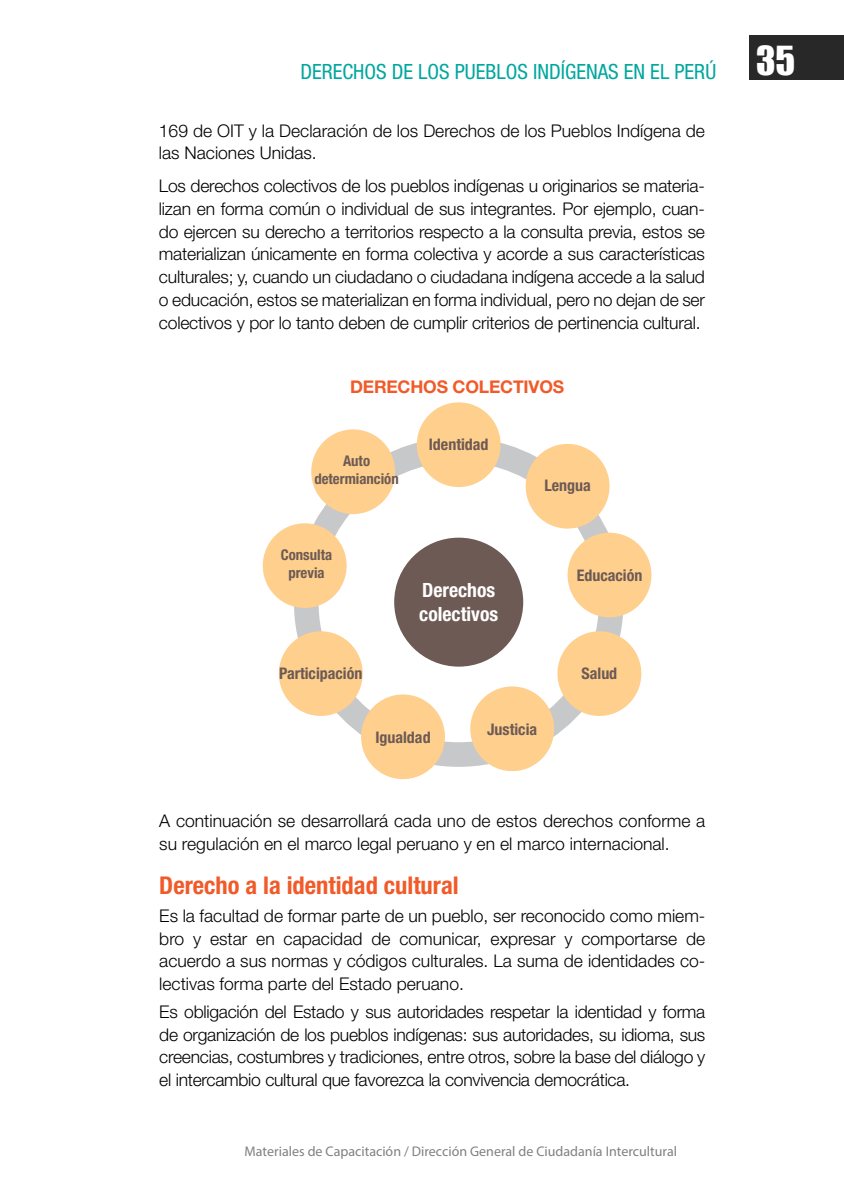
<style>
.page{position:relative;width:844px;height:1191px;background:#fff}
.page>*{position:absolute;margin:0;border:0;box-sizing:border-box;transform-origin:0 0}
.t1{font:700 condensed 24.5px "Helvetica Neue LT Std";color:#f15a29}
.t2{font:condensed 21px "Helvetica Neue LT Std";color:#00a79e}
.t3{font:700 condensed 19.6px/23.6px "Helvetica Neue LT Std";color:#fff}
.t4{font:300 17.5px/22.8px "Helvetica Neue LT Std";color:#000;text-align:justify}
.t5{font:700 17.5px "Helvetica Neue LT Std";letter-spacing:-.01em;color:#f15a29}
.t6{font:700 condensed 15.92px "Helvetica Neue LT Std";color:#6d5a54}
.t7{font:700 condensed 14.7px/18.4px "Helvetica Neue LT Std";color:#6d5a54;text-align:center}
.t8{font:14px "Myriad Pro";color:#7e8083}
</style>
<div class="page">
<div style="left:749px;top:35px;width:94px;height:44px;background:#292829"></div>
<div style="left:294px;top:437px;width:329px;height:330px;border:25px solid #c7c8ca;border-radius:50%"></div>
<div style="left:394px;top:537px;width:129px;height:129px;background:#6d5a54;border-radius:50%"></div>
<div style="left:525px;top:444px;width:84px;height:84px;background:#fecf8d;border-radius:50%"></div>
<div style="left:416px;top:402px;width:84px;height:85px;background:#fecf8d;border-radius:50%"></div>
<div style="left:311px;top:429px;width:84px;height:85px;background:#fecf8d;border-radius:50%"></div>
<div style="left:263px;top:523px;width:83px;height:85px;background:#fecf8d;border-radius:50%"></div>
<div style="left:567px;top:533px;width:84px;height:84px;background:#fecf8d;border-radius:50%"></div>
<div style="left:557px;top:631px;width:84px;height:85px;background:#fecf8d;border-radius:50%"></div>
<div style="left:470px;top:686px;width:84px;height:85px;background:#fecf8d;border-radius:50%"></div>
<div style="left:361px;top:694px;width:84px;height:85px;background:#fecf8d;border-radius:50%"></div>
<div style="left:279px;top:631px;width:83px;height:85px;background:#fecf8d;border-radius:50%"></div>
<p class="t2" style="left:300px;top:60px;width:496px">DERECHOS DE LOS PUEBLOS INDÍGENAS EN EL PERÚ <sup>35</sup></p>
<p class="t4" style="left:159px;top:119px;width:547px">169 de OIT y la Declaración de los Derechos de los Pueblos Indígena de las Naciones Unidas.</p>
<p class="t4" style="left:159px;top:174px;width:547px">Los derechos colectivos de los pueblos indígenas u originarios se materia&shy;lizan en forma común o individual de sus integrantes. Por ejemplo, cuan&shy;do ejercen su derecho a territorios respecto a la consulta previa, estos se materializan únicamente en forma colectiva y acorde a sus características culturales; y, cuando un ciudadano o ciudadana indígena accede a la salud o educación, estos se materializan en forma individual, pero no dejan de ser colectivos y por lo tanto deben de cumplir criterios de pertinencia cultural.</p>
<p class="t5" style="left:350px;top:376px;width:216px">DERECHOS COLECTIVOS</p>
<p class="t7" style="left:314px;top:452px;width:86px;line-height:17.7px">Auto determianción</p>
<p class="t6" style="left:428px;top:434px;width:61px">Identidad</p>
<p class="t6" style="left:544px;top:475px;width:48px">Lengua</p>
<p class="t7" style="left:281px;top:545px;width:53px">Consulta previa</p>
<p class="t3" style="left:419px;top:578px;width:80px">Derechos colectivos</p>
<p class="t6" style="left:279px;top:663px;width:85px">Participación</p>
<p class="t6" style="left:375px;top:727px;width:57px">Igualdad</p>
<p class="t6" style="left:487px;top:719px;width:51px">Justicia</p>
<p class="t6" style="left:576px;top:565px;width:67px">Educación</p>
<p class="t6" style="left:581px;top:664px;width:37px">Salud</p>
<p class="t4" style="left:159px;top:809px;width:547px">A continuación se desarrollará cada uno de estos derechos conforme a su regulación en el marco legal peruano y en el marco internacional.</p>
<h1 class="t1" style="left:159px;top:870px;width:301px">Derecho a la identidad cultural</h1>
<p class="t4" style="left:159px;top:903px;width:547px">Es la facultad de formar parte de un pueblo, ser reconocido como miem&shy;bro y estar en capacidad de comunicar, expresar y comportarse de acuerdo a sus normas y códigos culturales. La suma de identidades co&shy;lectivas forma parte del Estado peruano.</p>
<p class="t4" style="left:159px;top:999px;width:547px">Es obligación del Estado y sus autoridades respetar la identidad y forma de organización de los pueblos indígenas: sus autoridades, su idioma, sus creencias, costumbres y tradiciones, entre otros, sobre la base del diálogo y el intercambio cultural que favorezca la convivencia democrática.</p>
<p class="t8" style="left:244px;top:1142px;width:434px">Materiales de Capacitación / Dirección General de Ciudadanía Intercultural</p>
</div>
